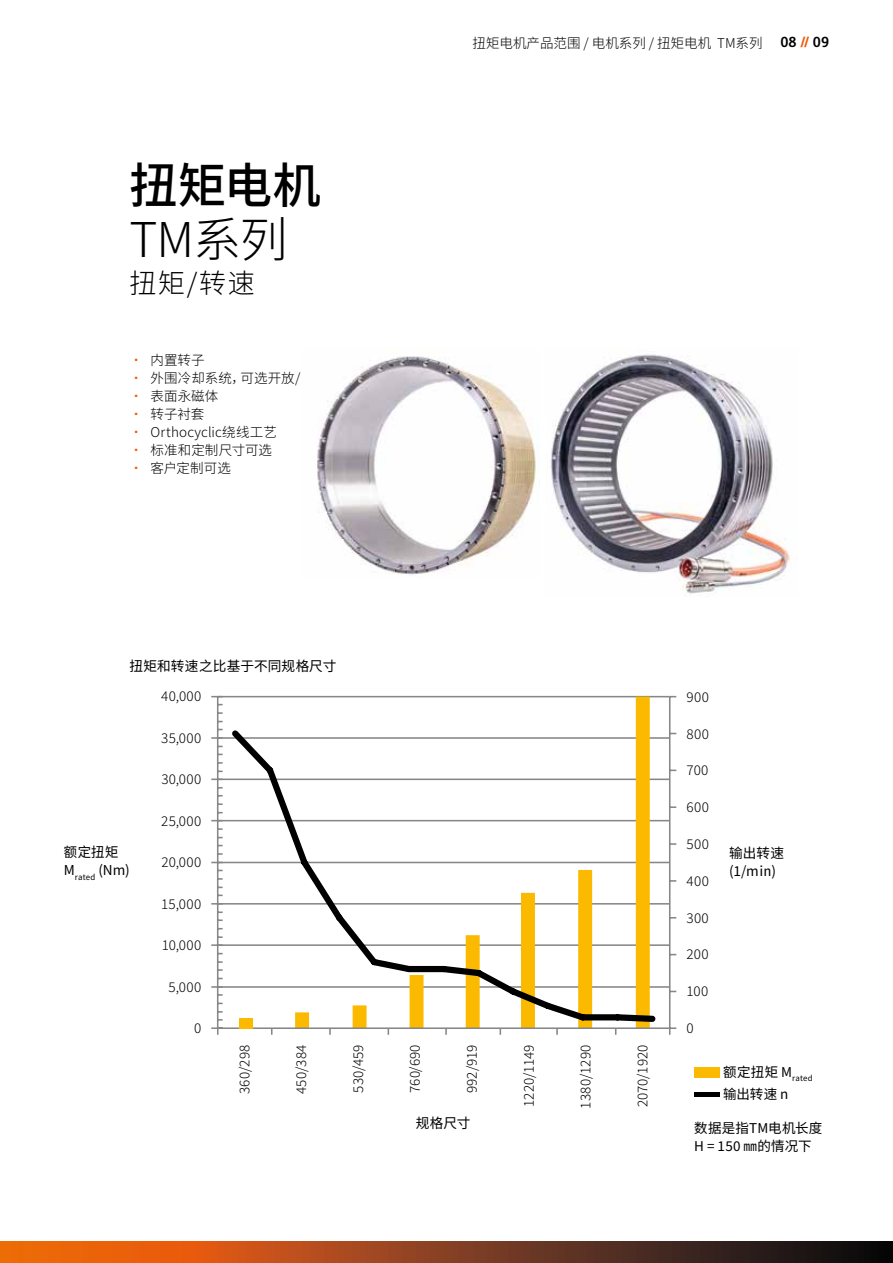
<style>
.page{position:relative;width:893px;height:1263px;background:#fff}
.page>*{position:absolute;margin:0;border:0;box-sizing:border-box;transform-origin:0 0}
.t1{font:100 48px/54px "Noto Sans CJ Ksc";letter-spacing:-.02em;color:#000}
.t2{font:100 27px "Noto Sans CJ Ksc";color:#000}
.t3{font:100 13.65px/18px "Noto Sans CJ Ksc";letter-spacing:.01em;color:#000}
.t4{font:100 13.5px/21.9px "Noto Sans CJ Ksc";letter-spacing:.01em;color:#000}
.s1{color:#ea5a0c}
.s2{font-family:"FS Matthew";font-weight:500;font-size:15px}
.s3{font-family:"FS Matthew";font-weight:500;font-size:15px;color:#ea5a0c}
</style>
<div class="page">
<img style="left:550px;top:354px;width:241px;height:240px">
<hr style="left:218px;top:696px;width:452px;height:1px;background:#878787">
<hr style="left:218px;top:737px;width:452px;height:2px;background:#878787">
<hr style="left:218px;top:778px;width:452px;height:2px;background:#878787">
<hr style="left:218px;top:820px;width:452px;height:1px;background:#878787">
<hr style="left:218px;top:862px;width:452px;height:1px;background:#878787">
<hr style="left:218px;top:903px;width:452px;height:1px;background:#878787">
<hr style="left:218px;top:944px;width:452px;height:2px;background:#878787">
<hr style="left:218px;top:986px;width:452px;height:2px;background:#878787">
<svg style="left:295px;top:697px;width:355px;height:330px"></svg>
<hr style="left:669px;top:696px;width:1px;height:332px;background:#878787">
<svg style="left:670px;top:769px;width:6px;height:2px"></svg>
<svg style="left:670px;top:806px;width:6px;height:2px"></svg>
<svg style="left:670px;top:843px;width:6px;height:2px"></svg>
<svg style="left:670px;top:880px;width:6px;height:2px"></svg>
<hr style="left:217px;top:696px;width:1px;height:332px;background:#878787">
<svg style="left:211px;top:737px;width:12px;height:2px"></svg>
<svg style="left:211px;top:778px;width:12px;height:2px"></svg>
<svg style="left:211px;top:944px;width:12px;height:2px"></svg>
<svg style="left:211px;top:986px;width:12px;height:2px"></svg>
<hr style="left:218px;top:1027px;width:452px;height:2px;background:#878787">
<svg style="left:669px;top:1027px;width:7px;height:8px"></svg>
<svg style="left:556px;top:1029px;width:2px;height:6px"></svg>
<svg style="left:445px;top:1029px;width:2px;height:6px"></svg>
<svg style="left:329px;top:1029px;width:2px;height:6px"></svg>
<svg style="left:271px;top:1029px;width:2px;height:6px"></svg>
<svg style="left:211px;top:1027px;width:8px;height:8px"></svg>
<svg style="left:226px;top:725px;width:433px;height:300px"></svg>
<div style="left:694px;top:1067px;width:26px;height:10px;background:#fbba00"></div>
<hr style="left:694px;top:1093px;width:26px;height:4px;background:#000">
<img style="left:317px;top:356px;width:221px;height:219px">
<div style="left:239px;top:1018px;width:14px;height:10px;background:#fbba00"></div>
<svg style="left:0;top:1242px;width:893px;height:21px;background:#873e18"></svg>
<h1 class="t1" style="left:129px;top:159px;width:193px">扭矩电机<br>TM系列</h1>
<h2 class="t2" style="left:129px;top:268px;width:127px">扭矩/转速</h2>
<p class="t4" style="left:129px;top:349px;width:77px"><span class="s1">•</span> 内置转子</p>
<p class="t4" style="left:129px;top:367px;width:200px"><span class="s1">•</span> 外围冷却系统，可选开放/封闭</p>
<p class="t4" style="left:129px;top:385px;width:90px"><span class="s1">•</span> 表面永磁体</p>
<p class="t4" style="left:129px;top:403px;width:77px"><span class="s1">•</span> 转子衬套</p>
<p class="t4" style="left:129px;top:421px;width:149px"><span class="s1">•</span> Orthocyclic绕线工艺</p>
<p class="t4" style="left:129px;top:439px;width:144px"><span class="s1">•</span> 标准和定制尺寸可选</p>
<p class="t4" style="left:129px;top:457px;width:103px"><span class="s1">•</span> 客户定制可选</p>
<p class="t4" style="left:473px;top:32px;width:358px">扭矩电机产品范围 / 电机系列 / 扭矩电机 TM系列 <span class="s2">08</span> <span class="s3">//</span> <span class="s2">09</span></p>
<p class="t3" style="left:129px;top:657px;width:208px">扭矩和转速之比基于不同规格尺寸</p>
<p class="t4" style="left:161px;top:686px;width:42px">40,000</p>
<p class="t4" style="left:161px;top:727px;width:42px">35,000</p>
<p class="t4" style="left:161px;top:769px;width:42px">30,000</p>
<p class="t4" style="left:161px;top:810px;width:42px">25,000</p>
<p class="t4" style="left:162px;top:852px;width:41px">20,000</p>
<p class="t4" style="left:161px;top:893px;width:42px">15,000</p>
<p class="t4" style="left:162px;top:934px;width:41px">10,000</p>
<p class="t4" style="left:169px;top:976px;width:34px">5,000</p>
<p class="t4" style="left:194px;top:1017px;width:9px">0</p>
<p class="t4" style="left:687px;top:686px;width:24px">900</p>
<p class="t4" style="left:687px;top:723px;width:24px">800</p>
<p class="t4" style="left:687px;top:760px;width:23px">700</p>
<p class="t4" style="left:687px;top:797px;width:24px">600</p>
<p class="t4" style="left:687px;top:833px;width:24px">500</p>
<p class="t4" style="left:687px;top:870px;width:24px">400</p>
<p class="t4" style="left:687px;top:907px;width:24px">300</p>
<p class="t4" style="left:687px;top:944px;width:24px">200</p>
<p class="t4" style="left:687px;top:980px;width:23px">100</p>
<p class="t4" style="left:687px;top:1017px;width:9px">0</p>
<p class="t3" style="left:64px;top:843px;width:68px">额定扭矩<br>M<sub>rated</sub> (Nm)</p>
<p class="t3" style="left:729px;top:844px;width:57px">输出转速(1/min)</p>
<p class="t4" style="left:234px;top:1094px;width:51px;rotate:-90deg">360/298</p>
<p class="t4" style="left:291px;top:1094px;width:51px;rotate:-90deg">450/384</p>
<p class="t4" style="left:347px;top:1093px;width:50px;rotate:-90deg">530/459</p>
<p class="t4" style="left:404px;top:1093px;width:50px;rotate:-90deg">760/690</p>
<p class="t4" style="left:461px;top:1093px;width:50px;rotate:-90deg">992/919</p>
<p class="t4" style="left:518px;top:1107px;width:64px;rotate:-90deg">1220/1149</p>
<p class="t4" style="left:575px;top:1108px;width:66px;rotate:-90deg">1380/1290</p>
<p class="t4" style="left:632px;top:1107px;width:64px;rotate:-90deg">2070/1920</p>
<p class="t3" style="left:416px;top:1114px;width:56px">规格尺寸</p>
<p class="t4" style="left:723px;top:1061px;width:91px">额定扭矩 M<sub>rated</sub>输出转速 n</p>
<p class="t4" style="left:694px;top:1120px;width:130px;line-height:18px">数据是指TM电机长度<br>H = 150 mm的情况下</p>
</div>
